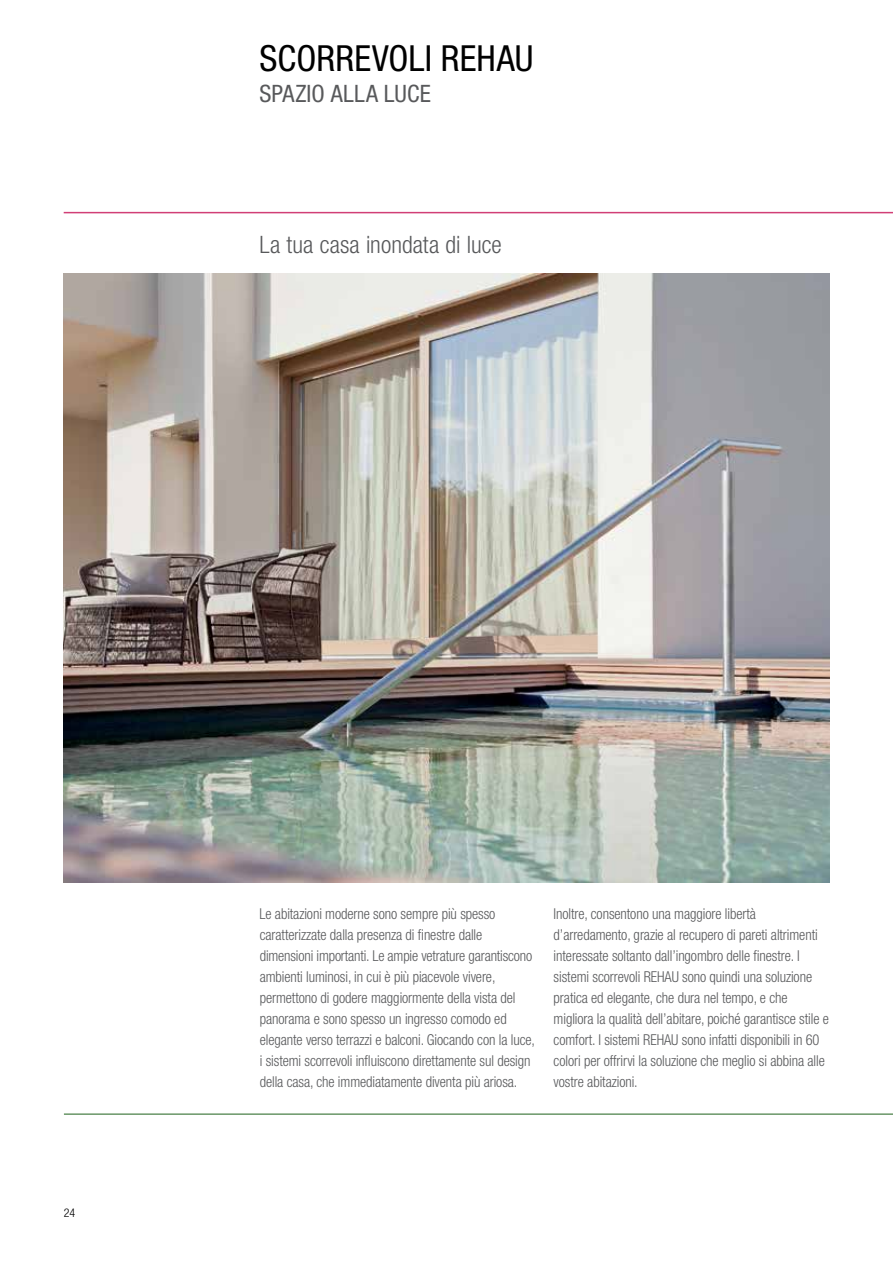
<style>
.page{position:relative;width:893px;height:1263px;background:#fff}
.page>*{position:absolute;margin:0;border:0;box-sizing:border-box;transform-origin:0 0}
.t1{font:condensed 36px "Helvetica Neue";letter-spacing:.005em;color:#000}
.t2{font:300 condensed 24px "Helvetica Neue";letter-spacing:.005em;color:#58595b}
.t3{font:condensed 24px "Helvetica Neue";letter-spacing:.005em;color:#58595b}
.t4{font:300 condensed 15px/21px "Helvetica Neue";letter-spacing:-.005em;color:#58595b;scale:.96 1}
.t5{font:300 condensed 12px "Helvetica Neue";color:#000}
</style>
<div class="page">
<hr style="left:64px;top:212px;width:829px;height:1px;background:#d13f76">
<hr style="left:64px;top:1113px;width:829px;height:2px;background:#699667">
<img style="left:64px;top:274px;width:765px;height:609px">
<h1 class="t1" style="left:259px;top:37px;width:276px">SCORREVOLI REHAU</h1>
<h2 class="t3" style="left:259px;top:80px;width:173px">SPAZIO ALLA LUCE</h2>
<h2 class="t2" style="left:259px;top:230px;width:244px">La tua casa inondata di luce</h2>
<p class="t5" style="left:64px;top:1206px;width:13px">24</p>
<p class="t4" style="left:259px;top:903px;width:289px">Le abitazioni moderne sono sempre più spesso caratterizzate dalla presenza di finestre dalle dimensioni importanti. Le ampie vetrature garantiscono ambienti luminosi, in cui è più piacevole vivere, permettono di godere maggiormente della vista del panorama e sono spesso un ingresso comodo ed elegante verso terrazzi e balconi. Giocando con la luce, i sistemi scorrevoli influiscono direttamente sul design della casa, che immediatamente diventa più ariosa.</p>
<p class="t4" style="left:554px;top:903px;width:288px">Inoltre, consentono una maggiore libertà d’arredamento, grazie al recupero di pareti altrimenti interessate soltanto dall’ingombro delle finestre. I sistemi scorrevoli REHAU sono quindi una soluzione pratica ed elegante, che dura nel tempo, e che migliora la qualità dell’abitare, poiché garantisce stile e comfort. I sistemi REHAU sono infatti disponibili in 60 colori per offrirvi la soluzione che meglio si abbina alle vostre abitazioni.</p>
</div>
